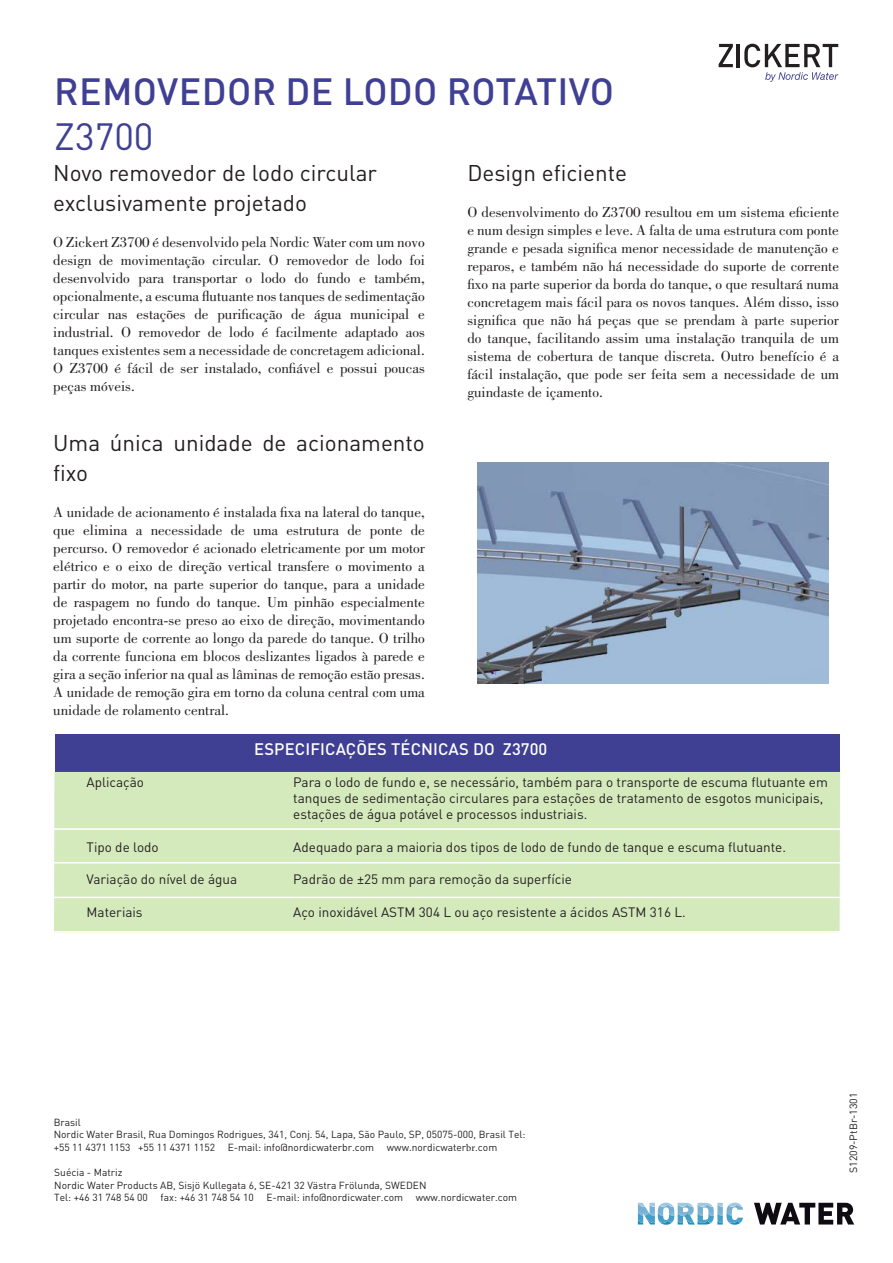
<style>
.page{position:relative;width:893px;height:1263px;background:#fff}
.page>*{position:absolute;margin:0;border:0;box-sizing:border-box;transform-origin:0 0}
.t1{font:500 37.5px "DIN Pro";letter-spacing:.01em;color:#3f3f94}
.t2{font:37.5px "DIN Pro";color:#3f3f94}
.t3{font:22.5px/30px "DIN Pro";color:#231f20}
.t4{font:500 16.5px "DIN Pro";letter-spacing:.01em;color:#fff}
.t5{font:15px/18px "Bodoni Std";color:#231f20;text-align:justify}
.t6{font:13.5px/16.2px "DIN Pro";color:#231f20}
.t7{font:10.5px "DIN Pro";color:#231f20}
.t8{font:10.2px/12.3px "DIN Pro";color:#231f20}
.s1{font-family:"Minion Pro"}
</style>
<div class="page">
<img style="left:478px;top:463px;width:351px;height:220px">
<svg style="left:754px;top:1203px;width:100px;height:21px"></svg>
<img style="left:638px;top:1206px;width:17px;height:7px">
<img style="left:658px;top:1206px;width:16px;height:7px">
<img style="left:678px;top:1207px;width:16px;height:6px">
<img style="left:698px;top:1207px;width:16px;height:6px">
<svg style="left:638px;top:1203px;width:17px;height:3px"></svg>
<img style="left:659px;top:1202px;width:14px;height:5px">
<img style="left:678px;top:1203px;width:15px;height:4px">
<img style="left:698px;top:1203px;width:15px;height:4px">
<img style="left:671px;top:1213px;width:3px;height:10px">
<svg style="left:638px;top:1213px;width:33px;height:12px"></svg>
<img style="left:678px;top:1213px;width:15px;height:7px">
<img style="left:698px;top:1213px;width:16px;height:10px">
<svg style="left:678px;top:1220px;width:33px;height:4px"></svg>
<img style="left:740px;top:1217px;width:3px;height:6px">
<svg style="left:717px;top:1203px;width:23px;height:22px"></svg>
<svg style="left:719px;top:44px;width:14px;height:23px"></svg>
<hr style="left:737px;top:44px;width:3px;height:23px;background:#231f20">
<svg style="left:744px;top:44px;width:94px;height:38px"></svg>
<div style="left:55px;top:735px;width:784px;height:37px;background:#3f3f94"></div>
<div style="left:54px;top:772px;width:786px;height:160px;background:#d5eabc"></div>
<hr style="left:50px;top:828px;width:798px;height:2px;background:#fff">
<hr style="left:50px;top:862px;width:798px;height:1px;background:#fff">
<hr style="left:48px;top:897px;width:796px;height:1px;background:#fff">
<hr style="left:47px;top:931px;width:795px;height:1px;background:#fff">
<h1 class="t1" style="left:54px;top:61px;width:561px">REMOVEDOR DE LODO ROTATIVO</h1>
<h1 class="t2" style="left:54px;top:107px;width:101px">Z3700</h1>
<h2 class="t3" style="left:53px;top:156px;width:325px">Novo removedor de lodo circular exclusivamente projetado</h2>
<p class="t5" style="left:53px;top:233px;width:373px">O Zickert Z3700 é desenvolvido pela Nordic Water com um novo design de movimentação circular. O removedor de lodo foi desenvolvido para transportar o lodo do fundo e também, opcionalmente, a escuma flutuante nos tanques de sedimentação circular nas estações de purificação de água municipal e industrial. O removedor de lodo é facilmente adaptado aos tanques existentes sem a necessidade de concretagem adicional.<br>O Z3700 é fácil de ser instalado, confiável e possui poucas peças móveis.</p>
<h2 class="t3" style="left:53px;top:426px;width:373px">Uma única unidade de acionamento fixo</h2>
<p class="t5" style="left:53px;top:503px;width:373px">A unidade de acionamento é instalada fixa na lateral do tanque, que elimina a necessidade de uma estrutura de ponte de percurso. O removedor é acionado eletricamente por um motor elétrico e o eixo de direção vertical transfere o movimento a partir do motor, na parte superior do tanque, para a unidade de raspagem no fundo do tanque. Um pinhão especialmente projetado encontra-se preso ao eixo de direção, movimentando um suporte de corrente ao longo da parede do tanque. O trilho da corrente funciona em blocos deslizantes ligados à parede e gira a seção inferior na qual as lâminas de remoção estão presas.<br>A unidade de remoção gira em torno da coluna central com uma unidade de rolamento central.</p>
<h2 class="t3" style="left:467px;top:156px;width:161px">Design eficiente</h2>
<p class="t5" style="left:467px;top:203px;width:373px">O desenvolvimento do Z3700 resultou em um sistema eficiente e num design simples e leve. A falta de uma estrutura com ponte grande e pesada significa menor necessidade de manutenção e reparos, e também não há necessidade do suporte de corrente fixo na parte superior da borda do tanque, o que resultará numa concretagem mais fácil para os novos tanques. Além disso, isso significa que não há peças que se prendam à parte superior do tanque, facilitando assim uma instalação tranquila de um sistema de cobertura de tanque discreta. Outro benefício é a fácil instalação, que pode ser feita sem a necessidade de um guindaste de içamento.</p>
<p class="t6" style="left:87px;top:773px;width:59px">Aplicação</p>
<p class="t6" style="left:87px;top:837px;width:74px">Tipo de lodo</p>
<p class="t6" style="left:87px;top:870px;width:152px">Variação do nível de água</p>
<p class="t6" style="left:87px;top:902px;width:57px">Materiais</p>
<p class="t4" style="left:254px;top:735px;width:294px">ESPECIFICAÇÕES TÉCNICAS DO Z3700</p>
<p class="t6" style="left:293px;top:773px;width:536px">Para o lodo de fundo e, se necessário, também para o transporte de escuma flutuante em tanques de sedimentação circulares para estações de tratamento de esgotos municipais, estações de água potável e processos industriais.</p>
<p class="t6" style="left:293px;top:837px;width:494px">Adequado para a maioria dos tipos de lodo de fundo de tanque e escuma flutuante.</p>
<p class="t6" style="left:293px;top:870px;width:280px">Padrão de ±25 mm para remoção da superfície</p>
<p class="t6" style="left:293px;top:902px;width:394px">Aço inoxidável ASTM 304 L ou aço resistente a ácidos ASTM 316 L.</p>
<p class="t8" style="left:54px;top:1115px;width:473px">Brasil<br>Nordic Water Brasil, Rua Domingos Rodrigues, 341, Conj. 54, Lapa, São Paulo, SP, 05075-000, Brasil Tel: +55 11 4371 1153 +55 11 4371 1152 E-mail: info@nordicwaterbr.com www.nordicwater<span class="s1">br</span>.com</p>
<p class="t8" style="left:54px;top:1165px;width:464px">Suécia - Matriz<br>Nordic Water Products AB, Sisjö Kullegata 6, SE-421 32 Västra Frölunda, SWEDEN<br>Tel: +46 31 748 54 00 fax: +46 31 748 54 10 E-mail: info@nordicwater.com www.nordicwater.com</p>
<p class="t7" style="left:845px;top:1173px;width:82px;rotate:-90deg">S1209-PtBr-1301</p>
</div>
